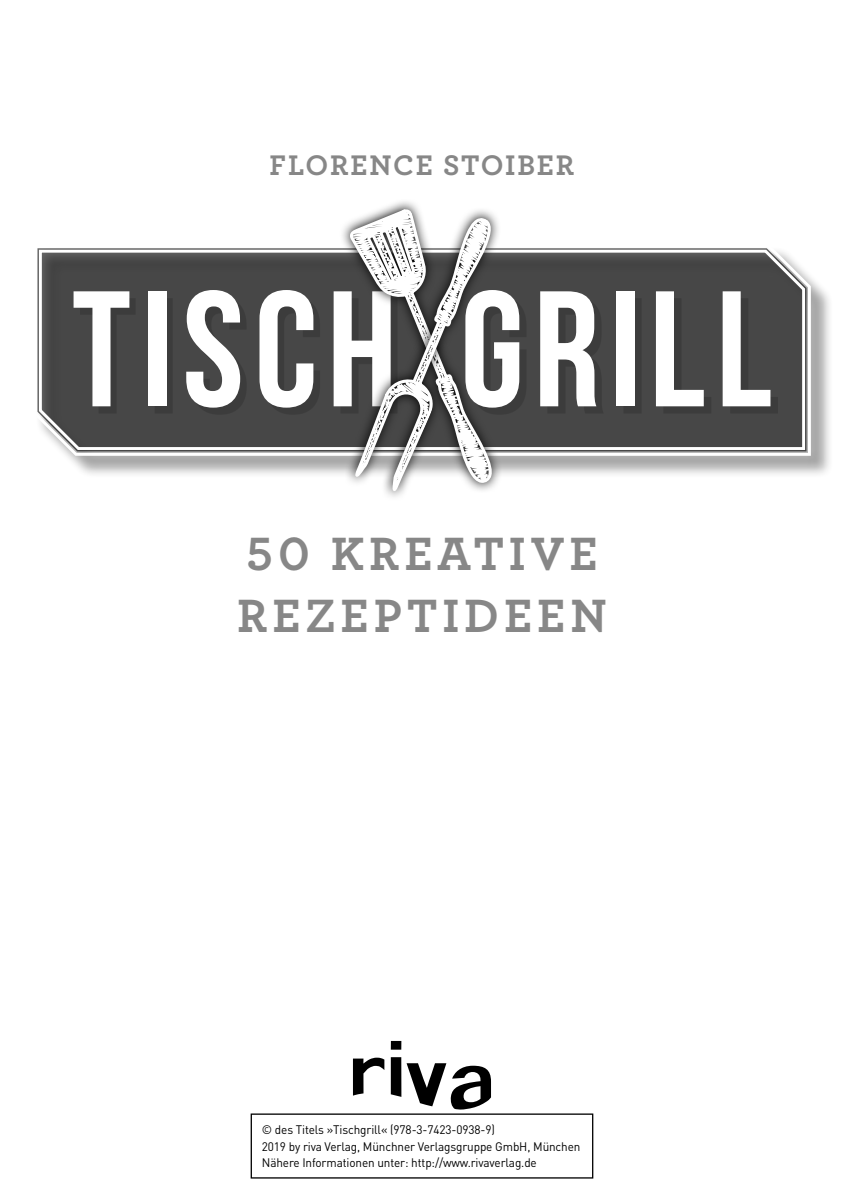
<style>
.page{position:relative;width:844px;height:1191px;background:#fff}
.page>*{position:absolute;margin:0;border:0;box-sizing:border-box;transform-origin:0 0}
.t1{font:700 164.15px "Bebas Neue";letter-spacing:.06em;color:#fff}
.t2{font:700 49px/61.8px "Archer";letter-spacing:.1em;color:#878787}
.t3{font:700 29.75px "Archer";letter-spacing:.06em;color:#878787}
._00_Biblio_Block{font:12.25px/16.6px "DINOT";letter-spacing:-.01em;color:#000;scale:.96 1}
</style>
<div class="page">
<svg style="left:353px;top:1057px;width:31px;height:38px"></svg>
<svg style="left:390px;top:1041px;width:101px;height:69px"></svg>
<div style="left:35px;top:246px;width:797px;height:232px;background:#000;opacity:.5"></div>
<svg style="left:35px;top:246px;width:777px;height:212px"></svg>
<svg style="left:37px;top:248px;width:769px;height:203px"></svg>
<div style="left:80px;top:297px;width:697px;height:117px;background:#474747"></div>
<div style="left:339px;top:199px;width:163px;height:294px;background:#fff"></div>
<svg style="left:492px;top:214px;width:9px;height:273px;fill:#474747"></svg>
<svg style="left:328px;top:205px;width:164px;height:292px"></svg>
<div style="left:250px;top:1113px;width:343px;height:65px;border:1px solid #000"></div>
<h3 class="t3" style="left:269px;top:142px;width:306px">FLORENCE STOIBER</h3>
<h1 class="t1" style="left:72px;top:259px;width:700px">TISCH GRILL</h1>
<h2 class="t2" style="left:237px;top:520px;width:371px">50 KREATIVE<br>REZEPTIDEEN</h2>
<p class="_00_Biblio_Block" style="left:262px;top:1120px;width:333px">© des Titels »Tischgrill« (978-3-7423-0938-9)<br>2019 by riva Verlag, Münchner Verlagsgruppe GmbH, München<br>Nähere Informationen unter: http://www.rivaverlag.de</p>
</div>
